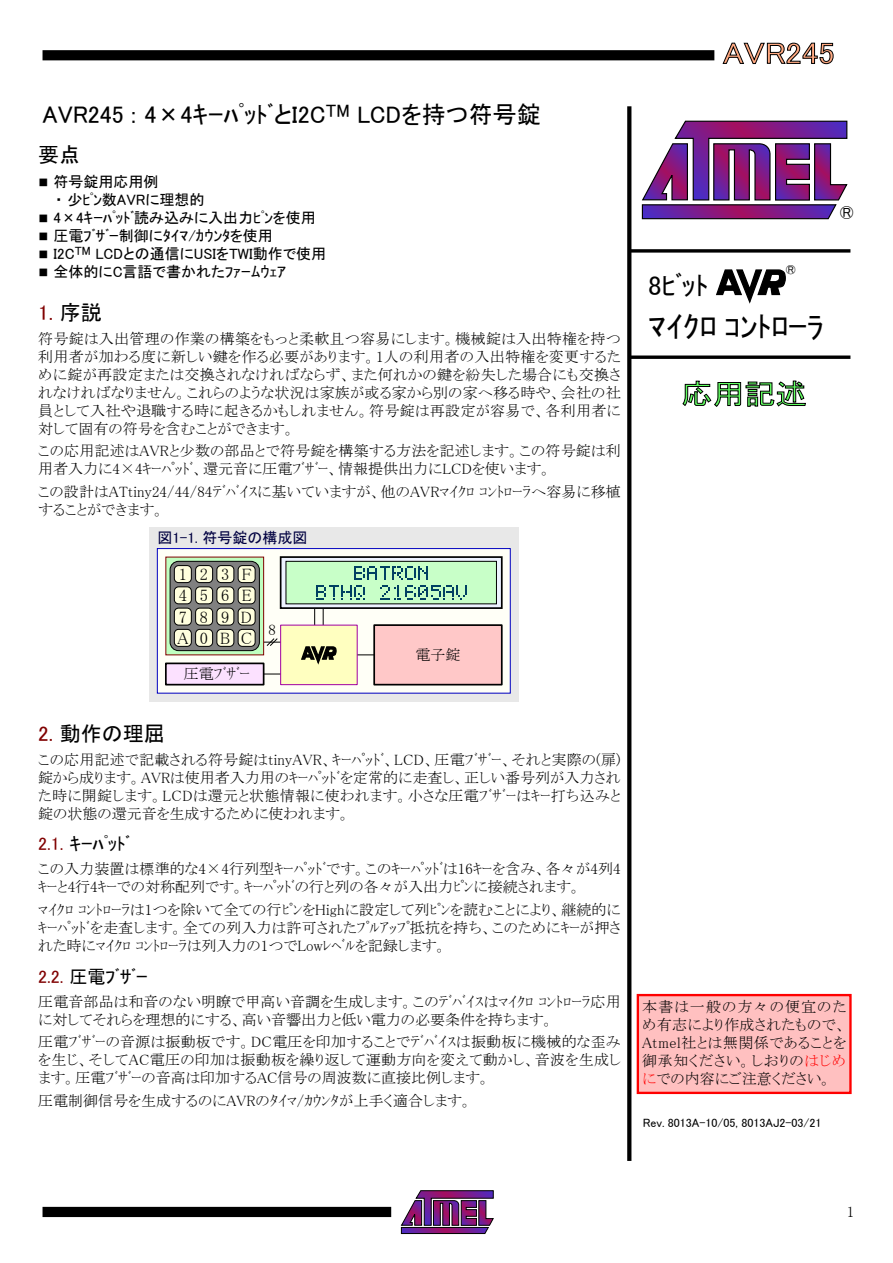
<style>
.page{position:relative;width:893px;height:1263px;background:#fff}
.page>*{position:absolute;margin:0;border:0;box-sizing:border-box;transform-origin:0 0}
.t1{font:30px "MS P Gothic";color:#000}
.t2{font:30px "MS P Gothic";color:#ffa880;scale:1.1 1}
.t3{font:28.5px "MS P Gothic";color:#60ff60;scale:1.1 1}
.t4{font:27px "MS P Gothic";color:#000}
.t5{font:24px "MS P Gothic";color:#000}
.t6{font:21px "MS P Gothic";color:#000}
.t7{font:21px "MS P Gothic";color:#800000}
.t8{font:18px "MS P Gothic";color:#000}
.t9{font:16.5px/21.3px "MS P Mincho";letter-spacing:.765em;color:#000;text-align:justify}
.t10{font:15px/18px "MS P Mincho";color:#000;text-align:justify}
.t11{font:15px/18px "MS P Gothic";color:#000}
.t12{font:15px "MS P Gothic";color:#000040}
.t13{font:12px "MS P Gothic";color:#000}
.s1{font-size:10.5px}
.s2{color:#000}
.s3{color:#800000}
.s4{color:#f00}
</style>
<div class="page">
<svg style="left:641px;top:120px;width:207px;height:100px"></svg>
<svg style="left:716px;top:269px;width:70px;height:35px"></svg>
<svg style="left:631px;top:355px;width:219px;height:4px"></svg>
<svg style="left:631px;top:249px;width:219px;height:4px"></svg>
<svg style="left:627px;top:106px;width:4px;height:1055px;fill:#000"></svg>
<svg style="left:682px;top:381px;width:124px;height:26px"></svg>
<svg style="left:401px;top:1190px;width:93px;height:44px"></svg>
<div style="left:43px;top:1207px;width:348px;height:10px;background:#000"></div>
<div style="left:43px;top:50px;width:671px;height:10px;background:#000"></div>
<svg style="left:723px;top:43px;width:110px;height:21px"></svg>
<div style="left:638px;top:995px;width:212px;height:98px;background:#ffc0c0"></div>
<div style="left:637px;top:994px;width:215px;height:100px;border:2px solid #f00"></div>
<div style="left:149px;top:527px;width:370px;height:175px;background:#e8e8e8"></div>
<div style="left:157px;top:549px;width:353px;height:144px;background:#fffff7"></div>
<div style="left:157px;top:548px;width:354px;height:146px;border:1px solid #0000c0"></div>
<svg style="left:358px;top:654px;width:15px;height:1px"></svg>
<svg style="left:264px;top:674px;width:16px;height:1px"></svg>
<svg style="left:314px;top:609px;width:1px;height:16px"></svg>
<svg style="left:323px;top:609px;width:1px;height:16px"></svg>
<svg style="left:167px;top:559px;width:95px;height:94px"></svg>
<svg style="left:170px;top:561px;width:89px;height:90px;fill:#808080"></svg>
<div style="left:170px;top:561px;width:90px;height:90px;border:1px solid #000;border-radius:9px"></div>
<div style="left:174px;top:566px;width:17px;height:17px;background:#ffffde;border-radius:4px"></div>
<div style="left:174px;top:565px;width:18px;height:18px;border:1px solid #000;border-radius:4px"></div>
<div style="left:196px;top:566px;width:17px;height:17px;background:#ffffde;border-radius:4px"></div>
<div style="left:195px;top:565px;width:18px;height:18px;border:1px solid #000;border-radius:4px"></div>
<div style="left:217px;top:566px;width:17px;height:17px;background:#ffffde;border-radius:4px"></div>
<div style="left:217px;top:565px;width:17px;height:18px;border:1px solid #000;border-radius:4px"></div>
<div style="left:238px;top:566px;width:17px;height:17px;background:#ffffde;border-radius:4px"></div>
<div style="left:238px;top:565px;width:17px;height:18px;border:1px solid #000;border-radius:4px"></div>
<div style="left:174px;top:587px;width:17px;height:17px;background:#ffffde;border-radius:4px"></div>
<div style="left:174px;top:587px;width:18px;height:17px;border:1px solid #000;border-radius:4px"></div>
<div style="left:196px;top:587px;width:17px;height:17px;background:#ffffde;border-radius:4px"></div>
<div style="left:195px;top:587px;width:18px;height:17px;border:1px solid #000;border-radius:4px"></div>
<div style="left:217px;top:587px;width:17px;height:17px;background:#ffffde;border-radius:4px"></div>
<div style="left:217px;top:587px;width:17px;height:17px;border:1px solid #000;border-radius:4px"></div>
<div style="left:238px;top:587px;width:17px;height:17px;background:#ffffde;border-radius:4px"></div>
<div style="left:238px;top:587px;width:17px;height:17px;border:1px solid #000;border-radius:4px"></div>
<div style="left:174px;top:608px;width:17px;height:17px;background:#ffffde;border-radius:4px"></div>
<div style="left:174px;top:608px;width:18px;height:17px;border:1px solid #000;border-radius:4px"></div>
<div style="left:196px;top:608px;width:17px;height:17px;background:#ffffde;border-radius:4px"></div>
<div style="left:195px;top:608px;width:18px;height:17px;border:1px solid #000;border-radius:4px"></div>
<div style="left:217px;top:608px;width:17px;height:17px;background:#ffffde;border-radius:4px"></div>
<div style="left:217px;top:608px;width:17px;height:17px;border:1px solid #000;border-radius:4px"></div>
<div style="left:238px;top:608px;width:17px;height:17px;background:#ffffde;border-radius:4px"></div>
<div style="left:238px;top:608px;width:17px;height:17px;border:1px solid #000;border-radius:4px"></div>
<div style="left:174px;top:629px;width:17px;height:17px;background:#ffffde;border-radius:4px"></div>
<div style="left:174px;top:629px;width:18px;height:18px;border:1px solid #000;border-radius:4px"></div>
<div style="left:196px;top:629px;width:17px;height:17px;background:#ffffde;border-radius:4px"></div>
<div style="left:195px;top:629px;width:18px;height:18px;border:1px solid #000;border-radius:4px"></div>
<div style="left:217px;top:629px;width:17px;height:17px;background:#ffffde;border-radius:4px"></div>
<div style="left:217px;top:629px;width:17px;height:18px;border:1px solid #000;border-radius:4px"></div>
<div style="left:238px;top:629px;width:17px;height:17px;background:#ffffde;border-radius:4px"></div>
<div style="left:238px;top:629px;width:17px;height:18px;border:1px solid #000;border-radius:4px"></div>
<svg style="left:283px;top:559px;width:217px;height:47px"></svg>
<div style="left:280px;top:556px;width:223px;height:53px;border:2px solid #000"></div>
<div style="left:286px;top:561px;width:210px;height:43px;background:#c8ffc8"></div>
<div style="left:286px;top:561px;width:211px;height:43px;border:1px solid #000"></div>
<svg style="left:316px;top:566px;width:150px;height:33px"></svg>
<div style="left:281px;top:625px;width:76px;height:60px;background:#ffffc0"></div>
<div style="left:280px;top:625px;width:78px;height:60px;border:1px solid #a000a0"></div>
<div style="left:166px;top:663px;width:98px;height:22px;background:#fce1ff"></div>
<div style="left:165px;top:662px;width:99px;height:23px;border:2px solid #000"></div>
<div style="left:374px;top:625px;width:128px;height:60px;background:#ffc8c8"></div>
<div style="left:373px;top:624px;width:130px;height:61px;border:2px solid #000"></div>
<svg style="left:301px;top:646px;width:36px;height:19px"></svg>
<svg style="left:264px;top:638px;width:17px;height:8px"></svg>
<h3 class="t5" style="left:43px;top:103px;width:500px">AVR245 : 4×4ｷｰﾊﾟｯﾄﾞとI2C<sup>TM</sup> LCDを持つ符号錠</h3>
<h3 class="t6" style="left:38px;top:144px;width:43px">要点</h3>
<p class="t11" style="left:55px;top:173px;width:151px;text-indent:-17px"><span class="s1">■</span> 符号錠用応用例<br>・ 少ﾋﾟﾝ数AVRに理想的</p>
<p class="t11" style="left:38px;top:209px;width:279px"><span class="s1">■</span> 4×4ｷｰﾊﾟｯﾄﾞ読み込みに入出力ﾋﾟﾝを使用</p>
<p class="t11" style="left:38px;top:227px;width:236px"><span class="s1">■</span> 圧電ﾌﾞｻﾞｰ制御にﾀｲﾏ/ｶｳﾝﾀを使用</p>
<p class="t11" style="left:38px;top:245px;width:289px"><span class="s1">■</span> I2C<sup>TM</sup> LCDとの通信にUSIをTWI動作で使用</p>
<p class="t11" style="left:38px;top:263px;width:249px"><span class="s1">■</span> 全体的にC言語で書かれたﾌｧｰﾑｳｪｱ</p>
<h3 class="t7" style="left:38px;top:302px;width:65px">1. <span class="s2">序説</span></h3>
<p class="t10" style="left:38px;top:330px;width:584px">符号錠は入出管理の作業の構築をもっと柔軟且つ容易にします。機械錠は入出特権を持つ利用者が加わる度に新しい鍵を作る必要があります。1人の利用者の入出特権を変更するために錠が再設定または交換されなければならず、また何れかの鍵を紛失した場合にも交換されなければなりません。これらのような状況は家族が或る家から別の家へ移る時や、会社の社員として入社や退職する時に起きるかもしれません。符号錠は再設定が容易で、各利用者に対して固有の符号を含むことができます。</p>
<p class="t10" style="left:38px;top:442px;width:584px">この応用記述はAVRと少数の部品とで符号錠を構築する方法を記述します。この符号錠は利用者入力に4×4ｷｰﾊﾟｯﾄﾞ、還元音に圧電ﾌﾞｻﾞｰ、情報提供出力にLCDを使います。</p>
<p class="t10" style="left:38px;top:483px;width:584px">この設計はATtiny24/44/84ﾃﾞﾊﾞｲｽに基いていますが、他のAVRﾏｲｸﾛ ｺﾝﾄﾛｰﾗへ容易に移植することができます。</p>
<p class="t12" style="left:157px;top:530px;width:152px">図1-1. 符号錠の構成図</p>
<p class="t9" style="left:177px;top:563px;width:77px">123F 456E 789D A0BC</p>
<p class="t10" style="left:268px;top:620px;width:9px">8</p>
<p class="t10" style="left:184px;top:665px;width:67px">圧電ﾌﾞｻﾞｰ</p>
<p class="t10" style="left:415px;top:646px;width:46px">電子錠</p>
<h3 class="t6" style="left:38px;top:723px;width:128px"><span class="s3">2.</span> 動作の理屈</h3>
<p class="t10" style="left:38px;top:750px;width:584px">この応用記述で記載される符号錠はtinyAVR、ｷｰﾊﾟｯﾄﾞ、LCD、圧電ﾌﾞｻﾞｰ、それと実際の(扉)錠から成ります。AVRは使用者入力用のｷｰﾊﾟｯﾄﾞを定常的に走査し、正しい番号列が入力された時に開錠します。LCDは還元と状態情報に使われます。小さな圧電ﾌﾞｻﾞｰはｷｰ打ち込みと錠の状態の還元音を生成するために使われます。</p>
<p class="t8" style="left:38px;top:835px;width:93px"><span class="s3">2.1.</span> ｷｰﾊﾟｯﾄﾞ</p>
<p class="t10" style="left:38px;top:860px;width:584px">この入力装置は標準的な4×4行列型ｷｰﾊﾟｯﾄﾞです。このｷｰﾊﾟｯﾄﾞは16ｷｰを含み、各々が4列4ｷｰと4行4ｷｰでの対称配列です。ｷｰﾊﾟｯﾄﾞの行と列の各々が入出力ﾋﾟﾝに接続されます。</p>
<p class="t10" style="left:38px;top:900px;width:584px">ﾏｲｸﾛ ｺﾝﾄﾛｰﾗは1つを除いて全ての行ﾋﾟﾝをHighに設定して列ﾋﾟﾝを読むことにより、継続的にｷｰﾊﾟｯﾄﾞを走査します。全ての列入力は許可されたﾌﾟﾙｱｯﾌﾟ抵抗を持ち、このためにｷｰが押された時にﾏｲｸﾛ ｺﾝﾄﾛｰﾗは列入力の1つでLowﾚﾍﾞﾙを記録します。</p>
<p class="t8" style="left:38px;top:967px;width:111px"><span class="s3">2.2.</span> 圧電ﾌﾞｻﾞｰ</p>
<p class="t10" style="left:38px;top:992px;width:584px">圧電音部品は和音のない明瞭で甲高い音調を生成します。このﾃﾞﾊﾞｲｽはﾏｲｸﾛ ｺﾝﾄﾛｰﾗ応用に対してそれらを理想的にする、高い音響出力と低い電力の必要条件を持ちます。</p>
<p class="t10" style="left:38px;top:1032px;width:584px">圧電ﾌﾞｻﾞｰの音源は振動板です。DC電圧を印加することでﾃﾞﾊﾞｲｽは振動板に機械的な歪みを生じ、そしてAC電圧の印加は振動板を繰り返して運動方向を変えて動かし、音波を生成します。圧電ﾌﾞｻﾞｰの音高は印加するAC信号の周波数に直接比例します。</p>
<p class="t10" style="left:38px;top:1091px;width:435px">圧電制御信号を生成するのにAVRのﾀｲﾏ/ｶｳﾝﾀが上手く適合します。</p>
<h1 class="t2" style="left:723px;top:38px;width:103px">AVR245</h1>
<h3 class="t6" style="left:840px;top:202px;width:16px">®</h3>
<p class="t11" style="left:786px;top:261px;width:12px">®</p>
<h3 class="t4" style="left:648px;top:271px;width:62px">8ﾋﾞｯﾄ</h3>
<h1 class="t1" style="left:648px;top:311px;width:177px">ﾏｲｸﾛ ｺﾝﾄﾛｰﾗ</h1>
<h2 class="t3" style="left:681px;top:379px;width:116px">応用記述</h2>
<p class="t10" style="left:642px;top:998px;width:206px">本書は一般の方々の便宜のため有志により作成されたもので、Atmel社とは無関係であることを御承知ください。しおりの<span class="s4">はじめに</span>での内容にご注意ください。</p>
<p class="t13" style="left:643px;top:1116px;width:180px">Rev. 8013A-10/05, 8013AJ2-03/21</p>
<p class="t10" style="left:847px;top:1202px;width:9px">1</p>
</div>
